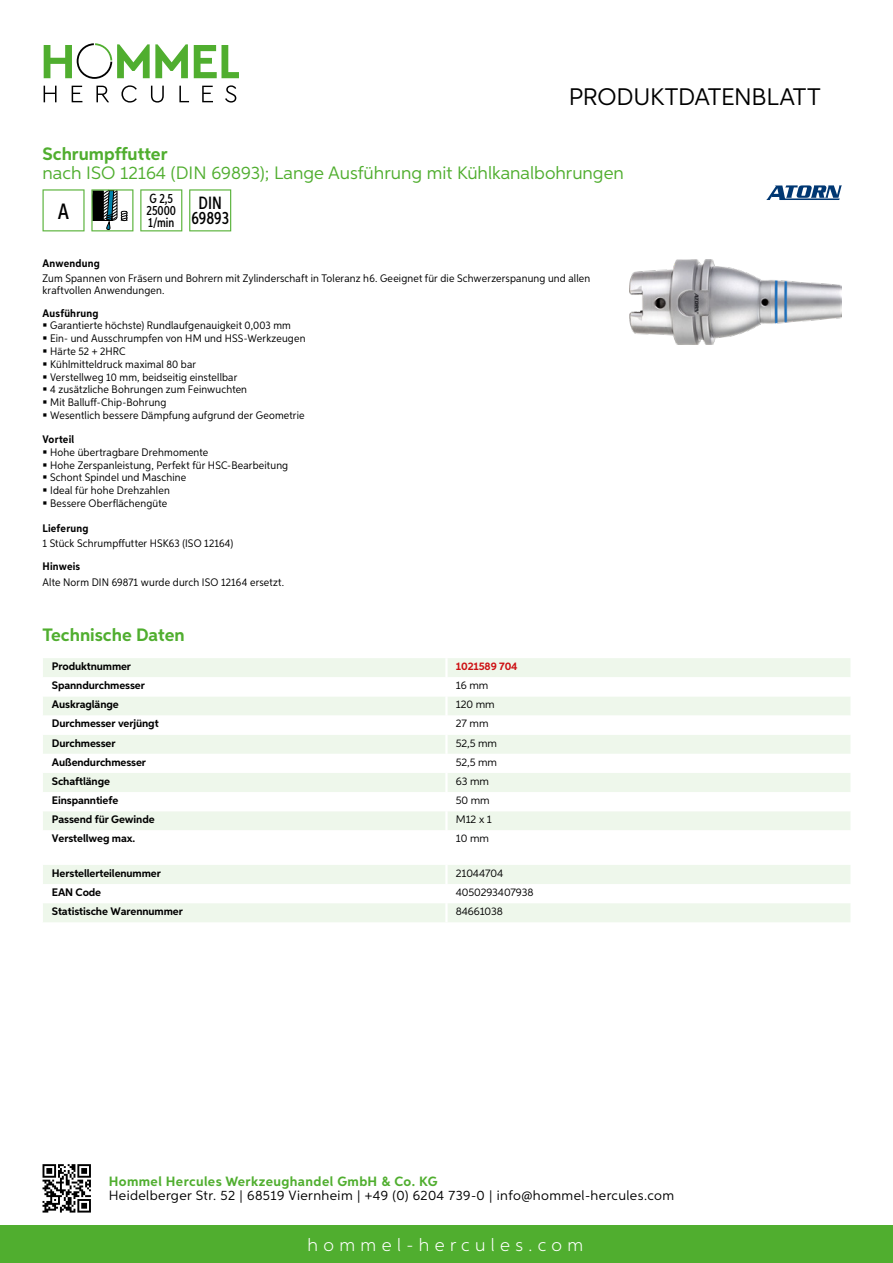
<style>
.page{position:relative;width:893px;height:1263px;background:#fff}
.page>*{position:absolute;margin:0;border:0;box-sizing:border-box;transform-origin:0 0}
.t1{font:24px "Aspira";letter-spacing:-.01em;color:#000}
.t2{font:500 22.2px "Aspira XX Nar";color:#000}
.t3{font:18px "Aspira";color:#50ae2f}
.t4{font:700 18px "Aspira";color:#50ae2f}
.t5{font:300 18px "Aspira";letter-spacing:.3em;color:#fff}
.t6{font:500 17.85px/14.9px "Aspira XX Nar";color:#000;text-align:center}
.t7{font:13.5px "Aspira";letter-spacing:.03em;color:#000}
.t8{font:700 13.5px "Aspira";letter-spacing:.03em;color:#50ae2f}
.t9{font:500 13.35px/11.9px "Aspira XX Nar";color:#000}
.t10{font:10.95px/12.8px "Aspira Nar";letter-spacing:.015em;color:#000}
.t11{font:700 10.95px "Aspira";letter-spacing:-.01em;color:#000}
.t12{font:10.95px "Aspira";letter-spacing:-.01em;color:#000}
.t13{font:700 10.95px "Aspira Nar";letter-spacing:.02em;color:#000}
.t14{font:700 10.95px "Aspira";letter-spacing:-.01em;color:#cd1013}
</style>
<div class="page">
<div style="left:0;top:1226px;width:893px;height:37px;background:#50ae2f"></div>
<svg style="left:43px;top:1164px;width:48px;height:48px"></svg>
<svg style="left:194px;top:45px;width:45px;height:33px"></svg>
<svg style="left:44px;top:43px;width:144px;height:36px"></svg>
<svg style="left:44px;top:86px;width:13px;height:16px"></svg>
<svg style="left:72px;top:86px;width:10px;height:16px"></svg>
<svg style="left:96px;top:86px;width:13px;height:16px"></svg>
<svg style="left:121px;top:85px;width:16px;height:18px"></svg>
<svg style="left:151px;top:86px;width:13px;height:17px"></svg>
<svg style="left:179px;top:86px;width:10px;height:16px"></svg>
<svg style="left:202px;top:86px;width:11px;height:16px"></svg>
<svg style="left:225px;top:85px;width:11px;height:18px"></svg>
<div style="left:43px;top:658px;width:807px;height:19px;background:#eef7eb"></div>
<svg style="left:43px;top:697px;width:807px;height:133px;fill:#eef7eb"></svg>
<hr style="left:445px;top:658px;width:3px;height:19px;background:#fff">
<hr style="left:445px;top:696px;width:3px;height:19px;background:#fff">
<hr style="left:445px;top:715px;width:3px;height:20px;background:#fff">
<hr style="left:445px;top:735px;width:3px;height:19px;background:#fff">
<hr style="left:445px;top:754px;width:3px;height:19px;background:#fff">
<hr style="left:445px;top:773px;width:3px;height:19px;background:#fff">
<hr style="left:445px;top:792px;width:3px;height:19px;background:#fff">
<hr style="left:445px;top:811px;width:3px;height:19px;background:#fff">
<svg style="left:43px;top:865px;width:807px;height:57px"></svg>
<hr style="left:445px;top:903px;width:3px;height:19px;background:#fff">
<svg style="left:43px;top:189px;width:42px;height:42px"></svg>
<svg style="left:91px;top:189px;width:42px;height:42px"></svg>
<svg style="left:140px;top:189px;width:42px;height:42px"></svg>
<svg style="left:189px;top:189px;width:42px;height:42px"></svg>
<img style="left:629px;top:259px;width:213px;height:86px">
<svg style="left:766px;top:185px;width:76px;height:15px"></svg>
<h1 class="t1" style="left:569px;top:82px;width:253px">Produktdatenblatt</h1>
<h3 class="t4" style="left:43px;top:142px;width:126px">Schrumpffutter</h3>
<h3 class="t3" style="left:43px;top:162px;width:583px">nach ISO 12164 (DIN 69893); Lange Ausführung mit Kühlkanalbohrungen</h3>
<h2 class="t2" style="left:58px;top:197px;width:13px">A</h2>
<p class="t9" style="left:147px;top:193px;width:31px">G 2,5<br>25000<br>1/min</p>
<h3 class="t6" style="left:191px;top:196px;width:39px">DIN<br>69893</h3>
<p class="t13" style="left:43px;top:257px;width:59px">Anwendung</p>
<p class="t10" style="left:43px;top:273px;width:549px;line-height:12px">Zum Spannen von Fräsern und Bohrern mit Zylinderschaft in Toleranz h6. Geeignet für die Schwerzerspanung und allen kraftvollen Anwendungen.</p>
<p class="t13" style="left:43px;top:306px;width:58px">Ausführung</p>
<p class="t10" style="left:50px;top:319px;width:257px">Garantierte höchste) Rundlaufgenauigkeit 0,003 mm Ein- und Ausschrumpfen von HM und HSS-Werkzeugen Härte 52 + 2HRC<br>Kühlmitteldruck maximal 80 bar<br>Verstellweg 10 mm, beidseitig einstellbar<br>4 zusätzliche Bohrungen zum Feinwuchten<br>Mit Balluff-Chip-Bohrung<br>Wesentlich bessere Dämpfung aufgrund der Geometrie</p>
<p class="t13" style="left:43px;top:433px;width:33px">Vorteil</p>
<p class="t10" style="left:50px;top:446px;width:240px">Hohe übertragbare Drehmomente<br>Hohe Zerspanleistung, Perfekt für HSC-Bearbeitung Schont Spindel und Maschine<br>Ideal für hohe Drehzahlen<br>Bessere Oberflächengüte</p>
<p class="t13" style="left:43px;top:522px;width:47px">Lieferung</p>
<p class="t10" style="left:43px;top:537px;width:192px">1 Stück Schrumpffutter HSK63 (ISO 12164)</p>
<p class="t13" style="left:43px;top:560px;width:39px">Hinweis</p>
<p class="t10" style="left:43px;top:575px;width:243px">Alte Norm DIN 69871 wurde durch ISO 12164 ersetzt.</p>
<h3 class="t4" style="left:43px;top:624px;width:144px">Technische Daten</h3>
<p class="t11" style="left:52px;top:660px;width:81px">Produktnummer</p>
<p class="t14" style="left:456px;top:660px;width:63px">1021589 704</p>
<p class="t11" style="left:52px;top:679px;width:95px">Spanndurchmesser</p>
<p class="t12" style="left:456px;top:679px;width:34px">16 mm</p>
<p class="t11" style="left:52px;top:698px;width:68px">Auskraglänge</p>
<p class="t12" style="left:456px;top:698px;width:40px">120 mm</p>
<p class="t11" style="left:52px;top:717px;width:108px">Durchmesser verjüngt</p>
<p class="t12" style="left:456px;top:717px;width:34px">27 mm</p>
<p class="t11" style="left:52px;top:736px;width:65px">Durchmesser</p>
<p class="t12" style="left:456px;top:736px;width:43px">52,5 mm</p>
<p class="t11" style="left:52px;top:755px;width:96px">Außendurchmesser</p>
<p class="t12" style="left:456px;top:755px;width:43px">52,5 mm</p>
<p class="t11" style="left:52px;top:774px;width:60px">Schaftlänge</p>
<p class="t12" style="left:456px;top:774px;width:35px">63 mm</p>
<p class="t11" style="left:52px;top:793px;width:68px">Einspanntiefe</p>
<p class="t12" style="left:456px;top:793px;width:35px">50 mm</p>
<p class="t11" style="left:52px;top:813px;width:104px">Passend für Gewinde</p>
<p class="t12" style="left:456px;top:813px;width:38px">M12 x 1</p>
<p class="t11" style="left:52px;top:832px;width:85px">Verstellweg max.</p>
<p class="t12" style="left:456px;top:832px;width:35px">10 mm</p>
<p class="t11" style="left:52px;top:866px;width:111px">Herstellerteilenummer</p>
<p class="t12" style="left:456px;top:866px;width:49px">21044704</p>
<p class="t11" style="left:52px;top:885px;width:51px">EAN Code</p>
<p class="t12" style="left:456px;top:885px;width:79px">4050293407938</p>
<p class="t11" style="left:52px;top:904px;width:132px">Statistische Warennummer</p>
<p class="t12" style="left:456px;top:905px;width:49px">84661038</p>
<p class="t8" style="left:109px;top:1172px;width:330px">Hommel Hercules Werkzeughandel GmbH &amp; Co. KG</p>
<p class="t7" style="left:109px;top:1187px;width:567px">Heidelberger Str. 52 | 68519 Viernheim | +49 (0) 6204 739-0 | info@hommel-hercules.com</p>
<h3 class="t5" style="left:307px;top:1234px;width:277px">hommel-hercules.com</h3>
</div>
